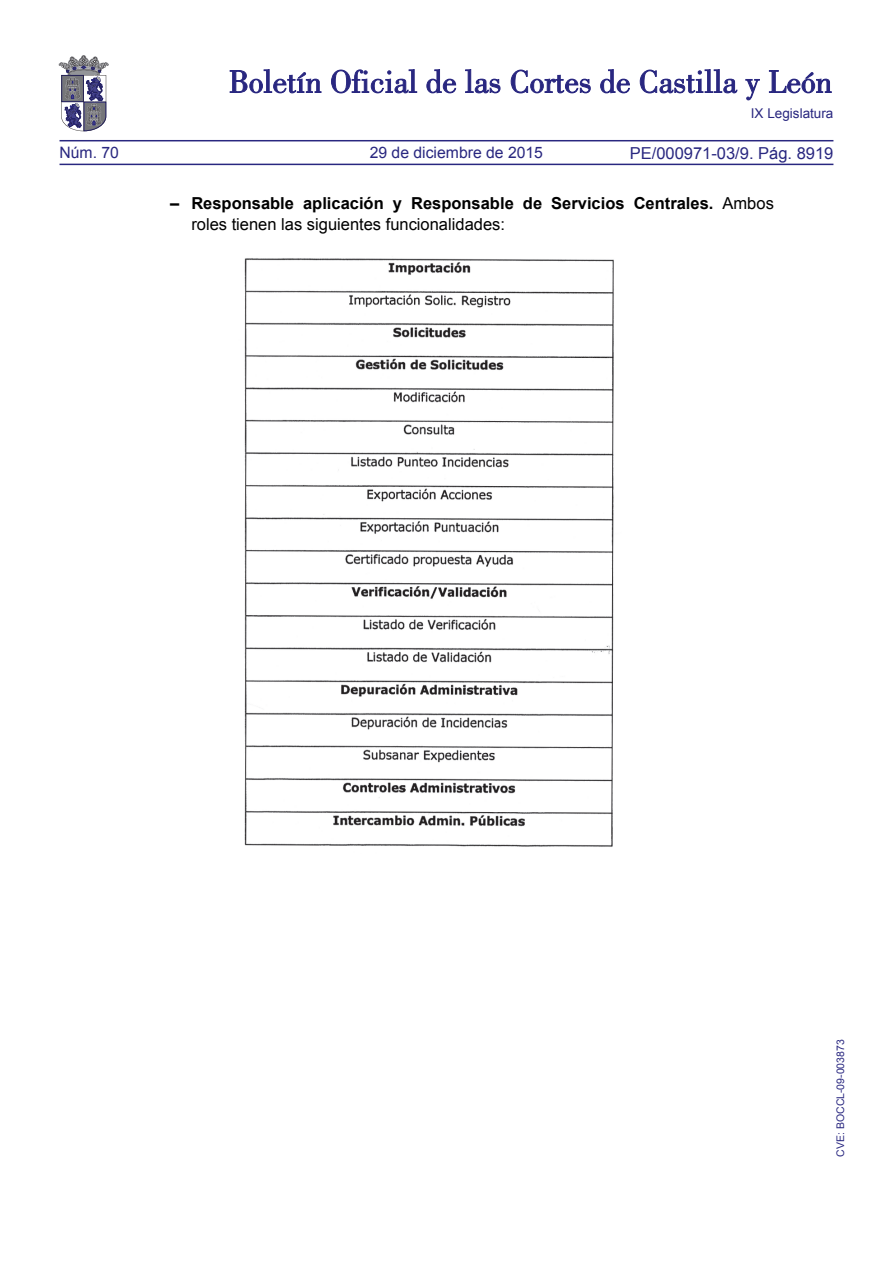
<style>
.page{position:relative;width:893px;height:1263px;background:#fff}
.page>*{position:absolute;margin:0;border:0;box-sizing:border-box;transform-origin:0 0}
.t1{font:700 16.5px/21px "Arial";color:#000}
.t2{font:16.5px "Arial";color:#292780}
.t3{font:15.75px "Arial";color:#292780}
.t4{font:13.5px "Arial";color:#292780}
.t5{font:10.5px "Arial";color:#292780}
.s1{font-weight:400}
</style>
<div class="page">
<hr style="left:60px;top:164px;width:773px;height:1px;background:#292780">
<hr style="left:60px;top:140px;width:773px;height:1px;background:#292780">
<svg style="left:230px;top:69px;width:91px;height:24px"></svg>
<svg style="left:331px;top:69px;width:86px;height:24px"></svg>
<svg style="left:426px;top:69px;width:30px;height:24px"></svg>
<svg style="left:465px;top:69px;width:35px;height:24px"></svg>
<svg style="left:511px;top:70px;width:80px;height:23px"></svg>
<svg style="left:600px;top:69px;width:30px;height:24px"></svg>
<svg style="left:640px;top:69px;width:97px;height:24px"></svg>
<svg style="left:745px;top:79px;width:15px;height:21px"></svg>
<svg style="left:769px;top:70px;width:62px;height:23px"></svg>
<svg style="left:59px;top:55px;width:49px;height:76px"></svg>
<img style="left:244px;top:258px;width:370px;height:589px">
<p class="t4" style="left:751px;top:105px;width:84px">IX Legislatura</p>
<p class="t2" style="left:630px;top:142px;width:205px">PE/000971‑03/9. Pág. 8919</p>
<p class="t1" style="left:191px;top:193px;width:584px;text-indent:-21px">– Responsable aplicación y Responsable de Servicios Centrales. <span class="s1">Ambos roles tienen las siguientes funcionalidades:</span></p>
<p class="t3" style="left:60px;top:142px;width:61px">Núm. 70</p>
<p class="t3" style="left:370px;top:142px;width:175px">29 de diciembre de 2015</p>
<p class="t5" style="left:834px;top:1157px;width:119px;rotate:-90deg">CVE: BOCCL-09-003873</p>
</div>
